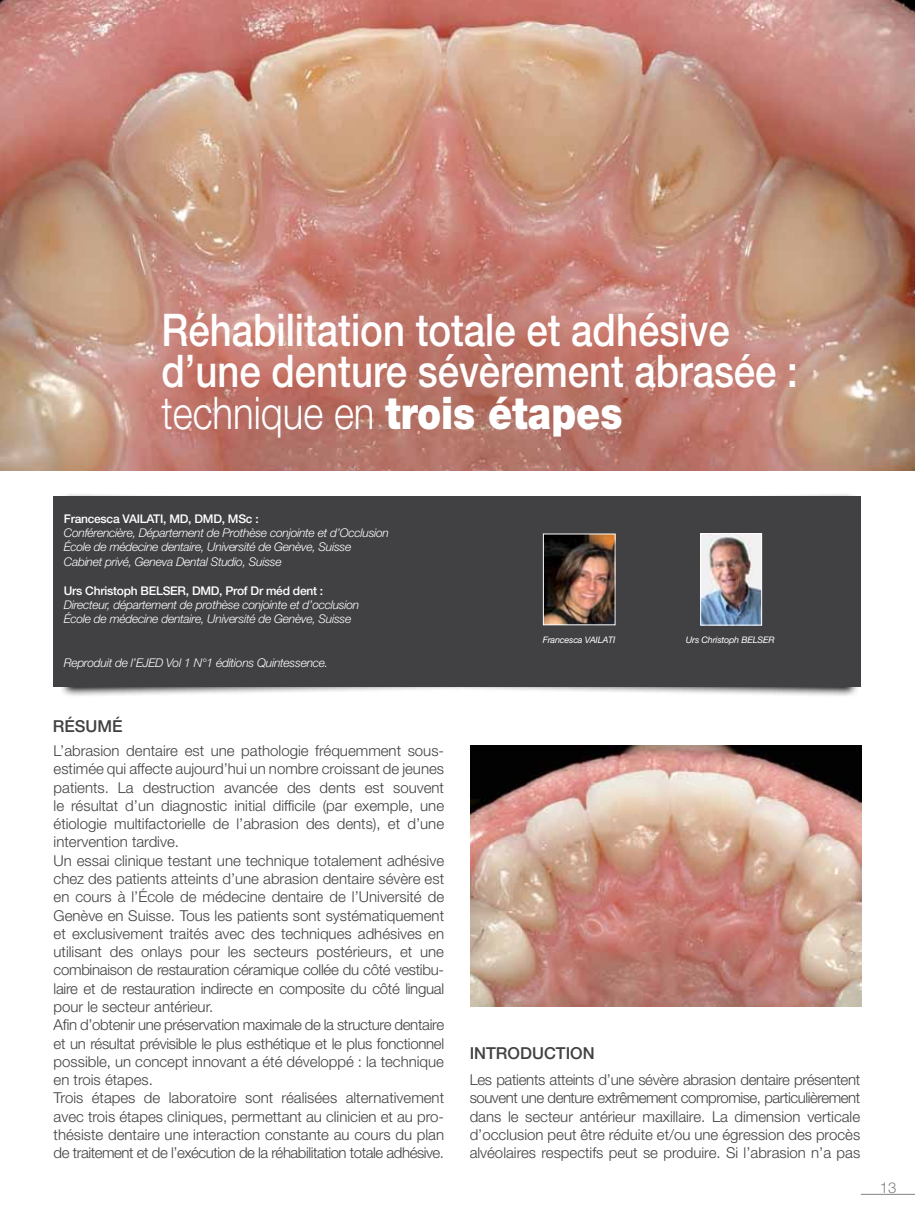
<style>
.page{position:relative;width:915px;height:1212px;background:#fff}
.page>*{position:absolute;margin:0;border:0;box-sizing:border-box;transform-origin:0 0}
.t1{font:500 45px/41.5px "Helvetica Neue LT Std";color:#fff;scale:.85 1}
.t2{font:500 16.5px "Helvetica Neue LT Std";color:#414042}
.t3{font:300 15px/18.3px "Helvetica Neue LT Std";color:#414042}
.t4{font:300 15px "Helvetica Neue LT Std";color:#808285}
.t5{font:italic 300 12px/14.4px "Helvetica Neue LT Std";letter-spacing:-.02em;color:#fff}
.t6{font:500 12px "Helvetica Neue LT Std";letter-spacing:-.02em;color:#fff}
.t7{font:italic 9px "Helvetica Neue LT Std";letter-spacing:-.02em;color:#fff}
.s1{font-weight:300}
.s2{font-weight:900}
</style>
<div class="page">
<hr style="left:860px;top:1194px;width:54px;height:1px;background:#808285">
<svg style="left:59px;top:494px;width:391px;height:202px"></svg>
<svg style="left:450px;top:494px;width:408px;height:202px"></svg>
<div style="left:54px;top:496px;width:806px;height:190px;background:#414042"></div>
<img style="left:470px;top:745px;width:391px;height:262px">
<img style="left:1px;top:0;width:913px;height:471px">
<img style="left:702px;top:535px;width:57px;height:88px">
<div style="left:700px;top:533px;width:61px;height:92px;border:1px solid #fff"></div>
<img style="left:545px;top:536px;width:68px;height:87px">
<div style="left:543px;top:534px;width:72px;height:91px;border:1px solid #fff"></div>
<img style="left:0;top:0;width:1px;height:1212px">
<h1 class="t1" style="left:161px;top:309px;width:750px">Réhabilitation totale et adhésive d’une denture sévèrement abrasée : <span class="s1">technique en</span> <span class="s2">trois étapes</span></h1>
<p class="t6" style="left:64px;top:511px;width:196px">Francesca VAILATI, MD, DMD, MSc :</p>
<p class="t5" style="left:64px;top:525px;width:327px">Conférencière, Département de Prothèse conjointe et d’Occlusion<br>École de médecine dentaire, Université de Genève, Suisse<br>Cabinet privé, Geneva Dental Studio, Suisse</p>
<p class="t6" style="left:64px;top:583px;width:261px">Urs Christoph BELSER, DMD, Prof Dr méd dent :</p>
<p class="t5" style="left:64px;top:597px;width:297px">Directeur, département de prothèse conjointe et d’occlusion<br>École de médecine dentaire, Université de Genève, Suisse</p>
<p class="t5" style="left:64px;top:655px;width:266px">Reproduit de l’EJED Vol 1 N°1 éditions Quintessence.</p>
<p class="t2" style="left:53px;top:716px;width:71px">RÉSUMÉ</p>
<p class="t3" style="left:54px;top:741px;width:392px">L’abrasion dentaire est une pathologie fréquemment sous&shy;estimée qui affecte aujourd’hui un nombre croissant de jeunes patients. La destruction avancée des dents est souvent le résultat d’un diagnostic initial difficile (par exemple, une étiologie multifactorielle de l’abrasion des dents), et d’une intervention tardive.<br>Un essai clinique testant une technique totalement adhésive chez des patients atteints d’une abrasion dentaire sévère est en cours à l’École de médecine dentaire de l’Université de Genève en Suisse. Tous les patients sont systématiquement et exclusivement traités avec des techniques adhésives en utilisant des onlays pour les secteurs postérieurs, et une combinaison de restauration céramique collée du côté vestibu&shy;laire et de restauration indirecte en composite du côté lingual pour le secteur antérieur.<br>Afin d’obtenir une préservation maximale de la structure dentaire et un résultat prévisible le plus esthétique et le plus fonctionnel possible, un concept innovant a été développé : la technique en trois étapes.<br>Trois étapes de laboratoire sont réalisées alternativement avec trois étapes cliniques, permettant au clinicien et au pro&shy;thésiste dentaire une interaction constante au cours du plan de traitement et de l’exécution de la réhabilitation totale adhésive.</p>
<p class="t7" style="left:542px;top:635px;width:74px">Francesca VAILATI</p>
<p class="t7" style="left:685px;top:635px;width:90px">Urs Christoph BELSER</p>
<p class="t2" style="left:469px;top:1043px;width:127px">INTRODUCTION</p>
<p class="t3" style="left:469px;top:1070px;width:392px;text-align:justify">Les patients atteints d’une sévère abrasion dentaire présentent souvent une denture extrêmement compromise, particulièrement dans le secteur antérieur maxillaire. La dimension verticale d’occlusion peut être réduite et/ou une égression des procès alvéolaires respectifs peut se produire. Si l’abrasion n’a pas</p>
<p class="t4" style="left:879px;top:1179px;width:18px">13</p>
</div>
